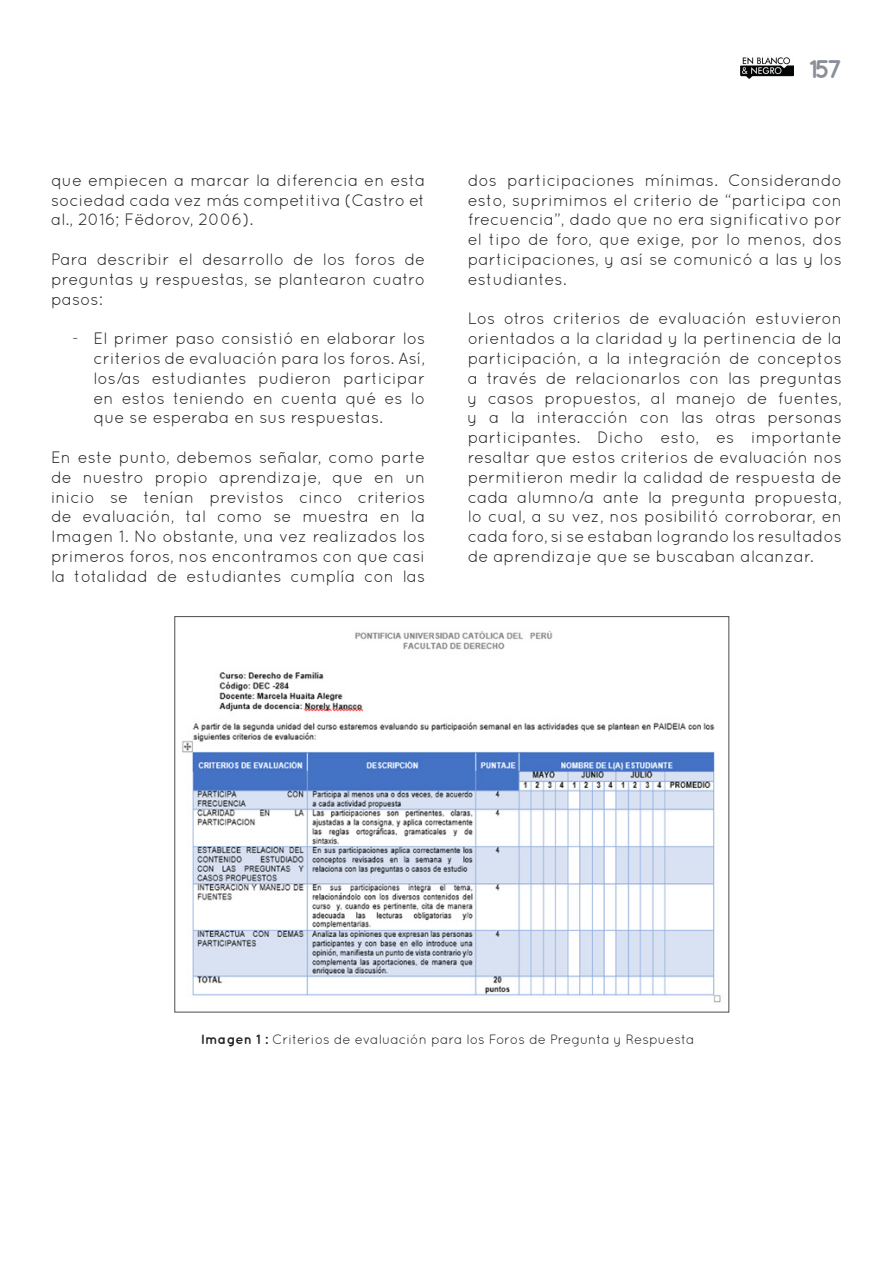
<style>
.page{position:relative;width:893px;height:1263px;background:#fff}
.page>*{position:absolute;margin:0;border:0;box-sizing:border-box;transform-origin:0 0}
.t1{font:700 25.5px "Quicksand";color:#8a8f9a}
.TEXTO{font:16.5px/19.8px "Quicksand";color:#231f20;text-align:justify}
.cuadro{font:13.5px "Quicksand";color:#231f20}
.s1{font-weight:700}
</style>
<div class="page">
<img style="left:741px;top:57px;width:52px;height:21px">
<img style="left:182px;top:630px;width:539px;height:373px">
<p class="TEXTO" style="left:51px;top:170px;width:376px">que empiecen a marcar la diferencia en esta sociedad cada vez más competitiva (Castro et al., 2016; Fëdorov, 2006).</p>
<p class="TEXTO" style="left:51px;top:249px;width:376px">Para describir el desarrollo de los foros de preguntas y respuestas, se plantearon cuatro pasos:</p>
<p class="TEXTO" style="left:94px;top:328px;width:333px;text-indent:-21px">- El primer paso consistió en elaborar los criterios de evaluación para los foros. Así, los/as estudiantes pudieron participar en estos teniendo en cuenta qué es lo que se esperaba en sus respuestas.</p>
<p class="TEXTO" style="left:51px;top:447px;width:376px">En este punto, debemos señalar, como parte de nuestro propio aprendizaje, que en un inicio se tenían previstos cinco criterios de evaluación, tal como se muestra en la Imagen 1. No obstante, una vez realizados los primeros foros, nos encontramos con que casi la totalidad de estudiantes cumplía con las</p>
<h1 class="t1" style="left:809px;top:54px;width:34px">157</h1>
<p class="TEXTO" style="left:468px;top:170px;width:376px">dos participaciones mínimas. Considerando esto, suprimimos el criterio de “participa con frecuencia”, dado que no era significativo por el tipo de foro, que exige, por lo menos, dos participaciones, y así se comunicó a las y los estudiantes.</p>
<p class="TEXTO" style="left:468px;top:309px;width:376px">Los otros criterios de evaluación estuvieron orientados a la claridad y la pertinencia de la participación, a la integración de conceptos a través de relacionarlos con las preguntas y casos propuestos, al manejo de fuentes, y a la interacción con las otras personas participantes. Dicho esto, es importante resaltar que estos criterios de evaluación nos permitieron medir la calidad de respuesta de cada alumno/a ante la pregunta propuesta, lo cual, a su vez, nos posibilitó corroborar, en cada foro, si se estaban logrando los resultados de aprendizaje que se buscaban alcanzar.</p>
<p class="cuadro" style="left:201px;top:1031px;width:495px"><span class="s1">Imagen 1 :</span> Criterios de evaluación para los Foros de Pregunta y Respuesta</p>
</div>
